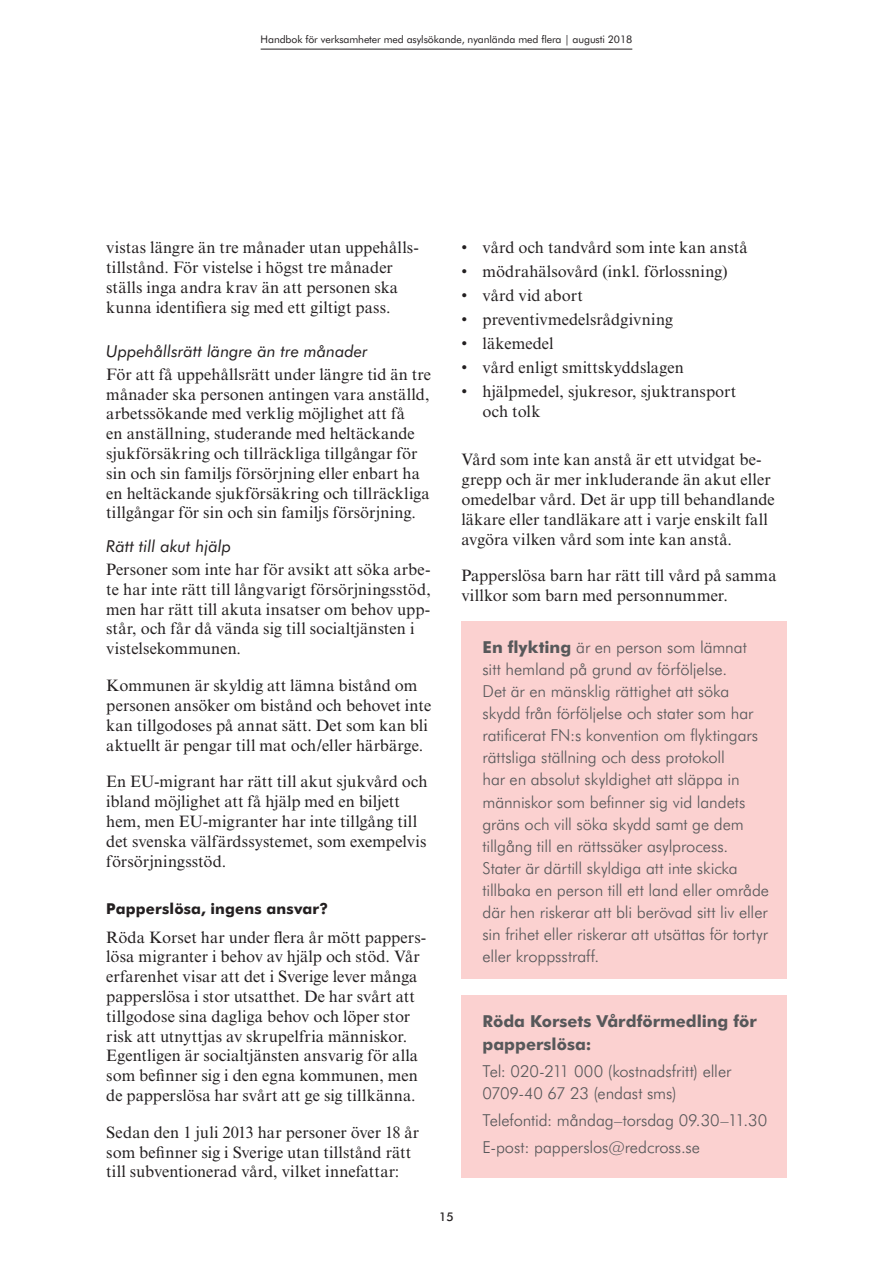
<style>
.page{position:relative;width:893px;height:1263px;background:#fff}
.page>*{position:absolute;margin:0;border:0;box-sizing:border-box;transform-origin:0 0}
.Brödtext{font:16.5px/19.8px "Times NRMT";letter-spacing:.005em;color:#231f20}
.Marginalen{font:300 16.5px/22.2px "Futura BT";letter-spacing:-.005em;color:#57585a}
.Brödtext_vid_kluns{font:16.5px/19.8px "Times NRMT";color:#231f20}
.Underrubrik{font:italic 16.5px "Futura BT";color:#231f20}
.Marginalen-2{font:700 16.5px/22.5px "Futura BT";color:#57585a}
.LITEN_MELLIS{font:700 15px "Futura BT";letter-spacing:.01em;color:#231f20}
.t1{font:500 12px "Futura BT";color:#231f20}
.t2{font:10.5px "Futura BT";letter-spacing:-.01em;color:#231f20}
.s1{font-weight:700}
</style>
<div class="page">
<hr style="left:261px;top:49px;width:371px;height:1px;background:#231f20">
<div style="left:461px;top:621px;width:326px;height:357px;background:#fbd1d0"></div>
<div style="left:461px;top:995px;width:326px;height:183px;background:#fbd1d0"></div>
<p class="t2" style="left:261px;top:33px;width:373px">Handbok för verksamheter med asylsökande, nyanlända med flera | augusti 2018</p>
<p class="Brödtext" style="left:106px;top:238px;width:314px">vistas längre än tre månader utan uppehålls&shy;tillstånd. För vistelse i högst tre månader ställs inga andra krav än att personen ska kunna identifiera sig med ett giltigt pass.</p>
<p class="Underrubrik" style="left:106px;top:341px;width:263px">Uppehållsrätt längre än tre månader</p>
<p class="Brödtext" style="left:106px;top:364px;width:326px">För att få uppehållsrätt under längre tid än tre månader ska personen antingen vara anställd, arbetssökande med verklig möjlighet att få<br>en anställning, studerande med heltäckande sjukförsäkring och tillräckliga tillgångar för sin och sin familjs försörjning eller enbart ha en heltäckande sjukförsäkring och tillräckliga tillgångar för sin och sin familjs försörjning.</p>
<p class="Underrubrik" style="left:106px;top:536px;width:126px">Rätt till akut hjälp</p>
<p class="Brödtext" style="left:106px;top:560px;width:326px">Personer som inte har för avsikt att söka arbe&shy;te har inte rätt till långvarigt försörjningsstöd, men har rätt till akuta insatser om behov upp&shy;står, och får då vända sig till socialtjänsten i vistelsekommunen.</p>
<p class="Brödtext" style="left:106px;top:676px;width:326px">Kommunen är skyldig att lämna bistånd om personen ansöker om bistånd och behovet inte kan tillgodoses på annat sätt. Det som kan bli aktuellt är pengar till mat och/eller härbärge.</p>
<p class="Brödtext" style="left:106px;top:772px;width:323px">En EU-migrant har rätt till akut sjukvård och ibland möjlighet att få hjälp med en biljett hem, men EU-migranter har inte tillgång till det svenska välfärdssystemet, som exempelvis försörjningsstöd.</p>
<p class="LITEN_MELLIS" style="left:106px;top:900px;width:224px">Papperslösa, ingens ansvar?</p>
<p class="Brödtext" style="left:106px;top:927px;width:322px">Röda Korset har under flera år mött pappers&shy;lösa migranter i behov av hjälp och stöd. Vår erfarenhet visar att det i Sverige lever många papperslösa i stor utsatthet. De har svårt att tillgodose sina dagliga behov och löper stor risk att utnyttjas av skrupelfria människor.<br>Egentligen är socialtjänsten ansvarig för alla som befinner sig i den egna kommunen, men de papperslösa har svårt att ge sig tillkänna.</p>
<p class="Brödtext" style="left:106px;top:1122px;width:314px">Sedan den 1 juli 2013 har personer över 18 år som befinner sig i Sverige utan tillstånd rätt till subventionerad vård, vilket innefattar:</p>
<p class="Brödtext_vid_kluns" style="left:461px;top:238px;width:288px">• vård och tandvård som inte kan anstå</p>
<p class="Brödtext_vid_kluns" style="left:461px;top:262px;width:268px">• mödrahälsovård (inkl. förlossning)</p>
<p class="Brödtext_vid_kluns" style="left:461px;top:286px;width:123px">• vård vid abort</p>
<p class="Brödtext_vid_kluns" style="left:461px;top:310px;width:213px">• preventivmedelsrådgivning</p>
<p class="Brödtext_vid_kluns" style="left:461px;top:334px;width:94px">• läkemedel</p>
<p class="Brödtext_vid_kluns" style="left:461px;top:358px;width:224px">• vård enligt smittskyddslagen</p>
<p class="Brödtext_vid_kluns" style="left:483px;top:382px;width:255px;text-indent:-21px">• hjälpmedel, sjukresor, sjuktransport och tolk</p>
<p class="Brödtext" style="left:461px;top:450px;width:315px">Vård som inte kan anstå är ett utvidgat be&shy;grepp och är mer inkluderande än akut eller omedelbar vård. Det är upp till behandlande läkare eller tandläkare att i varje enskilt fall avgöra vilken vård som inte kan anstå.</p>
<p class="Brödtext" style="left:461px;top:566px;width:317px">Papperslösa barn har rätt till vård på samma villkor som barn med personnummer.</p>
<p class="Marginalen" style="left:482px;top:636px;width:288px"><span class="s1">En flykting</span> är en person som lämnat sitt hemland på grund av förföljelse.<br>Det är en mänsklig rättighet att söka skydd från förföljelse och stater som har ratificerat FN:s konvention om flyktingars rättsliga ställning och dess protokoll<br>har en absolut skyldighet att släppa in människor som befinner sig vid landets gräns och vill söka skydd samt ge dem tillgång till en rättssäker asylprocess.<br>Stater är därtill skyldiga att inte skicka tillbaka en person till ett land eller område där hen riskerar att bli berövad sitt liv eller sin frihet eller riskerar att utsättas för tortyr eller kroppsstraff.</p>
<p class="Marginalen-2" style="left:482px;top:1010px;width:276px">Röda Korsets Vårdförmedling för papperslösa:</p>
<p class="Marginalen" style="left:482px;top:1059px;width:250px">Tel: 020-211 000 (kostnadsfritt) eller<br>0709-40 67 23 (endast sms)</p>
<p class="Marginalen" style="left:482px;top:1109px;width:286px">Telefontid: måndag–torsdag 09.30–11.30</p>
<p class="Marginalen" style="left:482px;top:1135px;width:219px">E-post: papperslos@redcross.se</p>
<p class="t1" style="left:439px;top:1209px;width:16px">15</p>
</div>
